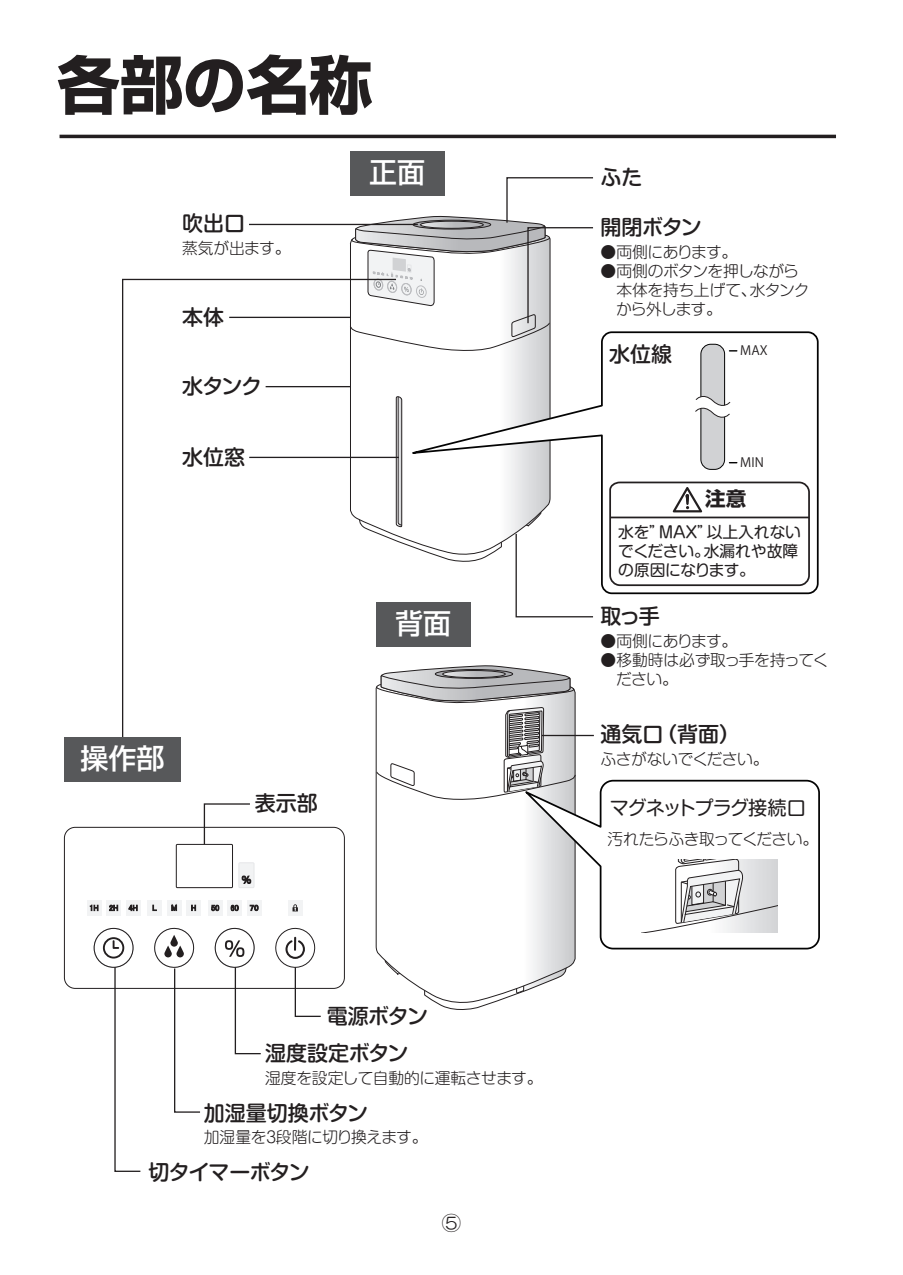
<style>
.page{position:relative;width:903px;height:1275px;background:#fff}
.page>*{position:absolute;margin:0;border:0;box-sizing:border-box;transform-origin:0 0}
.t1{font:700 63px "Shin Go Pro";color:#231f20}
.t2{font:500 28px "Shin Go Pro";color:#fff}
.t3{font:500 21px "Shin M Go Pro";letter-spacing:-.02em;color:#231f20}
.t4{font:500 21px "Shin M Go Pro";letter-spacing:-.05em;color:#231f20}
.t5{font:500 21px "Shin M Go Pro";color:#231f20}
.t6{font:700 19.6px "Shin Go Pro";color:#231f20;scale:1.05 1}
.t7{font:19.25px "Shin M Go Pro";letter-spacing:-.06em;color:#231f20}
.t8{font:300 15.75px/18.9px "Shin M Go Pro";letter-spacing:-.03em;color:#231f20}
.t9{font:15.75px/18.9px "Shin M Go Pro";color:#231f20}
.t10{font:12.78px "Koz Go Pro";color:#231f20}
</style>
<div class="page">
<svg style="left:447px;top:1008px;width:31px;height:2px"></svg>
<svg style="left:376px;top:691px;width:200px;height:317px"></svg>
<svg style="left:376px;top:665px;width:199px;height:162px"></svg>
<hr style="left:60px;top:135px;width:776px;height:3px;background:#231f20">
<div style="left:350px;top:152px;width:94px;height:44px;background:#57585a"></div>
<div style="left:376px;top:602px;width:94px;height:44px;background:#57585a"></div>
<hr style="left:249px;top:224px;width:169px;height:1px;background:#231f20">
<svg style="left:350px;top:176px;width:243px;height:154px"></svg>
<svg style="left:121px;top:278px;width:276px;height:480px"></svg>
<svg style="left:358px;top:396px;width:235px;height:222px"></svg>
<svg style="left:203px;top:803px;width:48px;height:41px"></svg>
<hr style="left:249px;top:457px;width:150px;height:1px;background:#231f20">
<hr style="left:266px;top:386px;width:84px;height:1px;background:#231f20">
<hr style="left:229px;top:317px;width:121px;height:1px;background:#231f20">
<hr style="left:542px;top:735px;width:52px;height:1px;background:#231f20">
<svg style="left:518px;top:779px;width:302px;height:171px"></svg>
<div style="left:64px;top:738px;width:116px;height:44px;background:#57585a"></div>
<div style="left:176px;top:844px;width:57px;height:44px;border:1px solid #231f20"></div>
<div style="left:239px;top:863px;width:15px;height:25px;background:#f2f3f4"></div>
<div style="left:239px;top:863px;width:15px;height:25px;border:1px solid #e6e7e9"></div>
<svg style="left:242px;top:876px;width:9px;height:8px"></svg>
<div style="left:288px;top:900px;width:15px;height:16px;background:#f2f3f4"></div>
<svg style="left:292px;top:904px;width:6px;height:7px"></svg>
<div style="left:208px;top:900px;width:15px;height:16px;background:#f2f3f4"></div>
<svg style="left:211px;top:905px;width:8px;height:6px"></svg>
<div style="left:227px;top:900px;width:15px;height:16px;background:#f2f3f4"></div>
<svg style="left:231px;top:905px;width:8px;height:6px"></svg>
<svg style="left:247px;top:900px;width:14px;height:16px"></svg>
<svg style="left:250px;top:905px;width:8px;height:6px"></svg>
<svg style="left:94px;top:928px;width:39px;height:39px"></svg>
<div style="left:94px;top:928px;width:39px;height:40px;border:1px solid #bcbdc0;border-radius:50%"></div>
<div style="left:93px;top:928px;width:41px;height:40px;border:1px solid #231f20;border-radius:50%"></div>
<svg style="left:113px;top:940px;width:6px;height:9px"></svg>
<div style="left:103px;top:937px;width:21px;height:21px;border:2px solid #231f20;border-radius:50%"></div>
<div style="left:64px;top:827px;width:281px;height:162px;border:1px solid #231f20;border-radius:11px"></div>
<svg style="left:126px;top:900px;width:14px;height:16px"></svg>
<svg style="left:129px;top:905px;width:8px;height:6px"></svg>
<svg style="left:87px;top:900px;width:14px;height:16px"></svg>
<svg style="left:90px;top:905px;width:8px;height:6px"></svg>
<svg style="left:106px;top:900px;width:15px;height:16px"></svg>
<svg style="left:109px;top:905px;width:9px;height:6px"></svg>
<div style="left:147px;top:900px;width:15px;height:16px;background:#f2f3f4"></div>
<svg style="left:153px;top:905px;width:4px;height:6px"></svg>
<div style="left:167px;top:900px;width:14px;height:16px;background:#f2f3f4"></div>
<svg style="left:171px;top:905px;width:6px;height:6px"></svg>
<div style="left:186px;top:900px;width:15px;height:16px;background:#f2f3f4"></div>
<svg style="left:191px;top:905px;width:5px;height:6px"></svg>
<svg style="left:114px;top:966px;width:28px;height:206px"></svg>
<svg style="left:153px;top:927px;width:48px;height:186px"></svg>
<svg style="left:213px;top:927px;width:49px;height:128px"></svg>
<svg style="left:274px;top:927px;width:48px;height:90px"></svg>
<svg style="left:642px;top:859px;width:135px;height:73px"></svg>
<svg style="left:390px;top:330px;width:429px;height:265px"></svg>
<div style="left:701px;top:344px;width:23px;height:125px;background:#d1d2d4;border-radius:10px"></div>
<div style="left:700px;top:344px;width:25px;height:126px;border:1px solid #030303;border-radius:10px"></div>
<svg style="left:694px;top:391px;width:37px;height:31px"></svg>
<svg style="left:729px;top:350px;width:8px;height:2px"></svg>
<svg style="left:608px;top:481px;width:203px;height:106px"></svg>
<hr style="left:610px;top:517px;width:199px;height:1px;background:#231f20">
<h1 class="t1" style="left:57px;top:35px;width:317px">各部の名称</h1>
<h3 class="t3" style="left:182px;top:206px;width:65px">吹出口</h3>
<p class="t8" style="left:182px;top:237px;width:110px">蒸気が出ます。</p>
<h3 class="t3" style="left:182px;top:300px;width:43px">本体</h3>
<h3 class="t3" style="left:182px;top:369px;width:81px">水タンク</h3>
<h3 class="t3" style="left:182px;top:440px;width:65px">水位窓</h3>
<h2 class="t2" style="left:369px;top:150px;width:57px">正面</h2>
<h2 class="t2" style="left:80px;top:736px;width:85px">操作部</h2>
<h3 class="t3" style="left:255px;top:786px;width:64px">表示部</h3>
<h2 class="t2" style="left:395px;top:600px;width:58px">背面</h2>
<h3 class="t3" style="left:327px;top:999px;width:103px">電源ボタン</h3>
<h3 class="t3" style="left:265px;top:1036px;width:145px">湿度設定ボタン</h3>
<p class="t8" style="left:265px;top:1067px;width:279px">湿度を設定して自動的に運転させます。</p>
<h3 class="t5" style="left:204px;top:1095px;width:166px">加湿量切換ボタン</h3>
<p class="t8" style="left:204px;top:1126px;width:225px">加湿量を3段階に切り換えます。</p>
<h3 class="t4" style="left:148px;top:1155px;width:163px">切タイマーボタン</h3>
<h3 class="t3" style="left:600px;top:160px;width:43px">ふた</h3>
<h3 class="t3" style="left:600px;top:210px;width:103px">開閉ボタン</h3>
<p class="t8" style="left:600px;top:241px;width:138px">●両側にあります。</p>
<p class="t8" style="left:600px;top:259px;width:211px">●両側のボタンを押しながら　本体を持ち上げて、水タンク　から外します。</p>
<h3 class="t3" style="left:609px;top:337px;width:64px">水位線</h3>
<p class="t10" style="left:740px;top:342px;width:29px">MAX</p>
<p class="t10" style="left:740px;top:454px;width:25px">MIN</p>
<p class="t6" style="left:705px;top:483px;width:41px">注意</p>
<p class="t9" style="left:618px;top:521px;width:184px">水を”MAX”以上入れないでください。水漏れや故障の原因になります。</p>
<h3 class="t3" style="left:600px;top:599px;width:61px">取っ手</h3>
<p class="t8" style="left:600px;top:630px;width:138px">●両側にあります。</p>
<p class="t8" style="left:600px;top:649px;width:230px">●移動時は必ず取っ手を持ってく　ださい。</p>
<h3 class="t3" style="left:600px;top:717px;width:141px">通気口（背面）</h3>
<p class="t8" style="left:600px;top:748px;width:169px">ふさがないでください。</p>
<p class="t7" style="left:610px;top:793px;width:198px">マグネットプラグ接続口</p>
<p class="t8" style="left:607px;top:828px;width:212px">汚れたらふき取ってください。</p>
</div>
